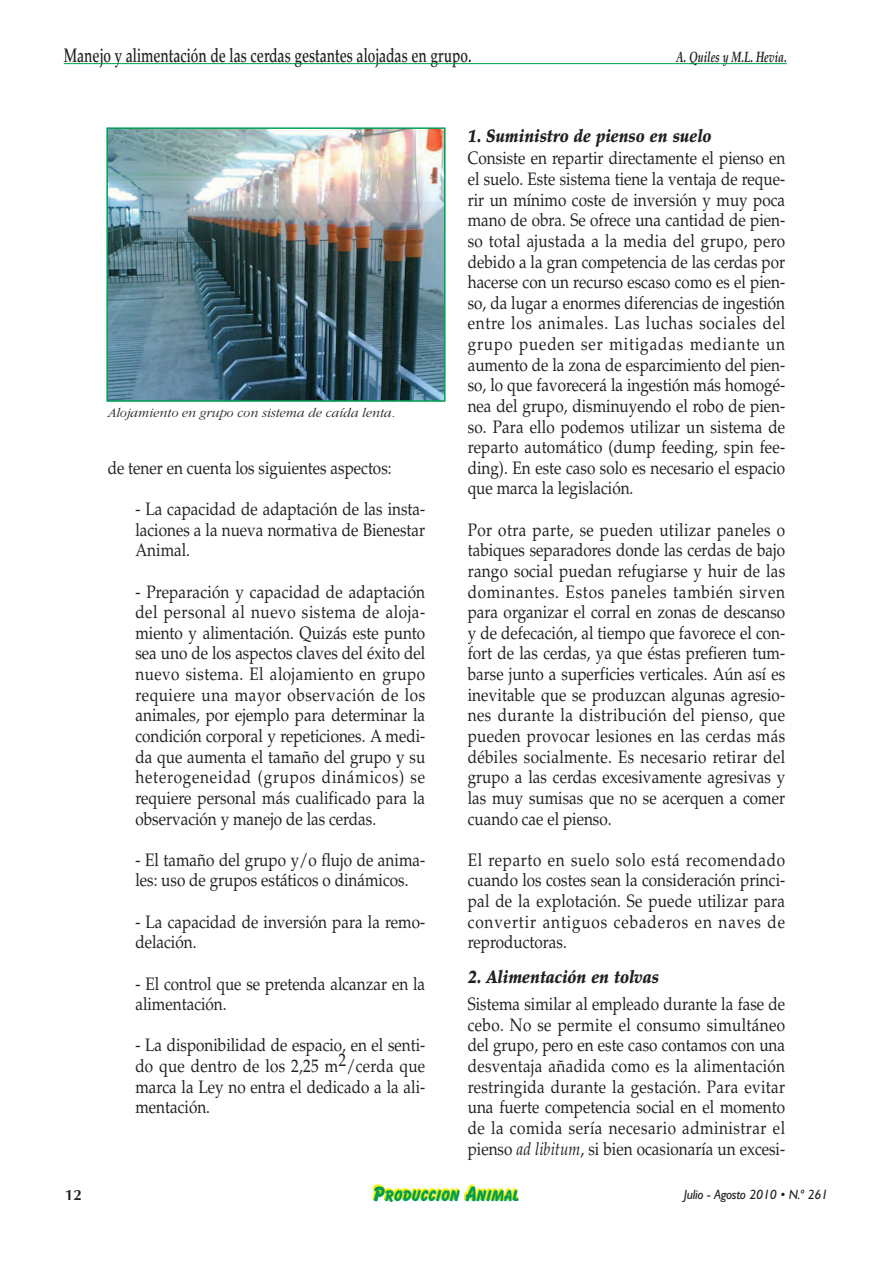
<style>
.page{position:relative;width:893px;height:1263px;background:#fff}
.page>*{position:absolute;margin:0;border:0;box-sizing:border-box;transform-origin:0 0}
.t1{font:500 19.5px "Palatino";color:#231f20;scale:.7 1}
.t2{font:18px/20.5px "Palatino";color:#231f20;text-align:justify;scale:.85 1}
.t3{font:italic 900 18px "Palatino";color:#231f20;scale:.87 1}
.t4{font:800 15.75px "Balloon BT";color:#009e51}
.t5{font:italic 700 15px "Palatino";color:#231f20;scale:.7 1}
.t6{font:700 15px "Optima";color:#231f20}
.t7{font:italic 300 13.5px "Garamond";color:#231f20}
.t8{font:italic 13.5px "Gill Sans";letter-spacing:-.02em;color:#231f20}
.s1{font-style:italic}
.s2{font-size:21px}
</style>
<div class="page">
<hr style="left:64px;top:63px;width:723px;height:1px;background:#009e51">
<img style="left:109px;top:130px;width:334px;height:269px">
<div style="left:106px;top:127px;width:340px;height:275px;border:2px solid #009e51"></div>
<p class="t1" style="left:64px;top:48px;width:584px">Manejo y alimentación de las cerdas gestantes alojadas en grupo.</p>
<p class="t5" style="left:676px;top:51px;width:160px">A. Quiles y M.L. Hevia.</p>
<p class="t3" style="left:468px;top:129px;width:282px">1. Suministro de pienso en suelo</p>
<p class="t2" style="left:468px;top:150px;width:375px">Consiste en repartir directamente el pienso en el suelo. Este sistema tiene la ventaja de reque&shy;rir un mínimo coste de inversión y muy poca mano de obra. Se ofrece una cantidad de pien&shy;so total ajustada a la media del grupo, pero debido a la gran competencia de las cerdas por hacerse con un recurso escaso como es el pien&shy;so, da lugar a enormes diferencias de ingestión entre los animales. Las luchas sociales del grupo pueden ser mitigadas mediante un aumento de la zona de esparcimiento del pien&shy;so, lo que favorecerá la ingestión más homogé&shy;nea del grupo, disminuyendo el robo de pien&shy;so. Para ello podemos utilizar un sistema de reparto automático (dump feeding, spin fee&shy;ding). En este caso solo es necesario el espacio que marca la legislación.</p>
<p class="t2" style="left:468px;top:521px;width:375px">Por otra parte, se pueden utilizar paneles o tabiques separadores donde las cerdas de bajo rango social puedan refugiarse y huir de las dominantes. Estos paneles también sirven para organizar el corral en zonas de descanso y de defecación, al tiempo que favorece el con&shy;fort de las cerdas, ya que éstas prefieren tum&shy;barse junto a superficies verticales. Aún así es inevitable que se produzcan algunas agresio&shy;nes durante la distribución del pienso, que pueden provocar lesiones en las cerdas más débiles socialmente. Es necesario retirar del grupo a las cerdas excesivamente agresivas y las muy sumisas que no se acerquen a comer cuando cae el pienso.</p>
<p class="t2" style="left:468px;top:851px;width:375px">El reparto en suelo solo está recomendado cuando los costes sean la consideración princi&shy;pal de la explotación. Se puede utilizar para convertir antiguos cebaderos en naves de reproductoras.</p>
<p class="t3" style="left:468px;top:970px;width:221px">2. Alimentación en tolvas</p>
<p class="t2" style="left:468px;top:996px;width:375px">Sistema similar al empleado durante la fase de cebo. No se permite el consumo simultáneo del grupo, pero en este caso contamos con una desventaja añadida como es la alimentación restringida durante la gestación. Para evitar una fuerte competencia social en el momento de la comida sería necesario administrar el pienso <span class="s1">ad libitum</span>, si bien ocasionaría un excesi-</p>
<p class="t4" style="left:374px;top:1186px;width:147px"><span class="s2">P</span>RODUCCION <span class="s2">A</span>NIMAL</p>
<p class="t7" style="left:108px;top:404px;width:289px">Alojamiento en grupo con sistema de caída lenta.</p>
<p class="t2" style="left:108px;top:459px;width:335px">de tener en cuenta los siguientes aspectos:</p>
<p class="t2" style="left:135px;top:501px;width:342px">- La capacidad de adaptación de las insta&shy;laciones a la nueva normativa de Bienestar Animal.</p>
<p class="t2" style="left:135px;top:583px;width:342px">- Preparación y capacidad de adaptación del personal al nuevo sistema de aloja&shy;miento y alimentación. Quizás este punto sea uno de los aspectos claves del éxito del nuevo sistema. El alojamiento en grupo requiere una mayor observación de los animales, por ejemplo para determinar la condición corporal y repeticiones. A medi&shy;da que aumenta el tamaño del grupo y su heterogeneidad (grupos dinámicos) se requiere personal más cualificado para la observación y manejo de las cerdas.</p>
<p class="t2" style="left:135px;top:851px;width:342px">- El tamaño del grupo y/o flujo de anima&shy;les: uso de grupos estáticos o dinámicos.</p>
<p class="t2" style="left:135px;top:913px;width:342px">- La capacidad de inversión para la remo&shy;delación.</p>
<p class="t2" style="left:135px;top:975px;width:342px">- El control que se pretenda alcanzar en la alimentación.</p>
<p class="t2" style="left:135px;top:1037px;width:342px">- La disponibilidad de espacio, en el senti&shy;do que dentro de los 2,25 m2/cerda que marca la Ley no entra el dedicado a la ali&shy;mentación.</p>
<p class="t6" style="left:65px;top:1186px;width:18px">12</p>
<p class="t8" style="left:684px;top:1187px;width:146px">Julio - Agosto 2010 • N.º 261</p>
</div>
